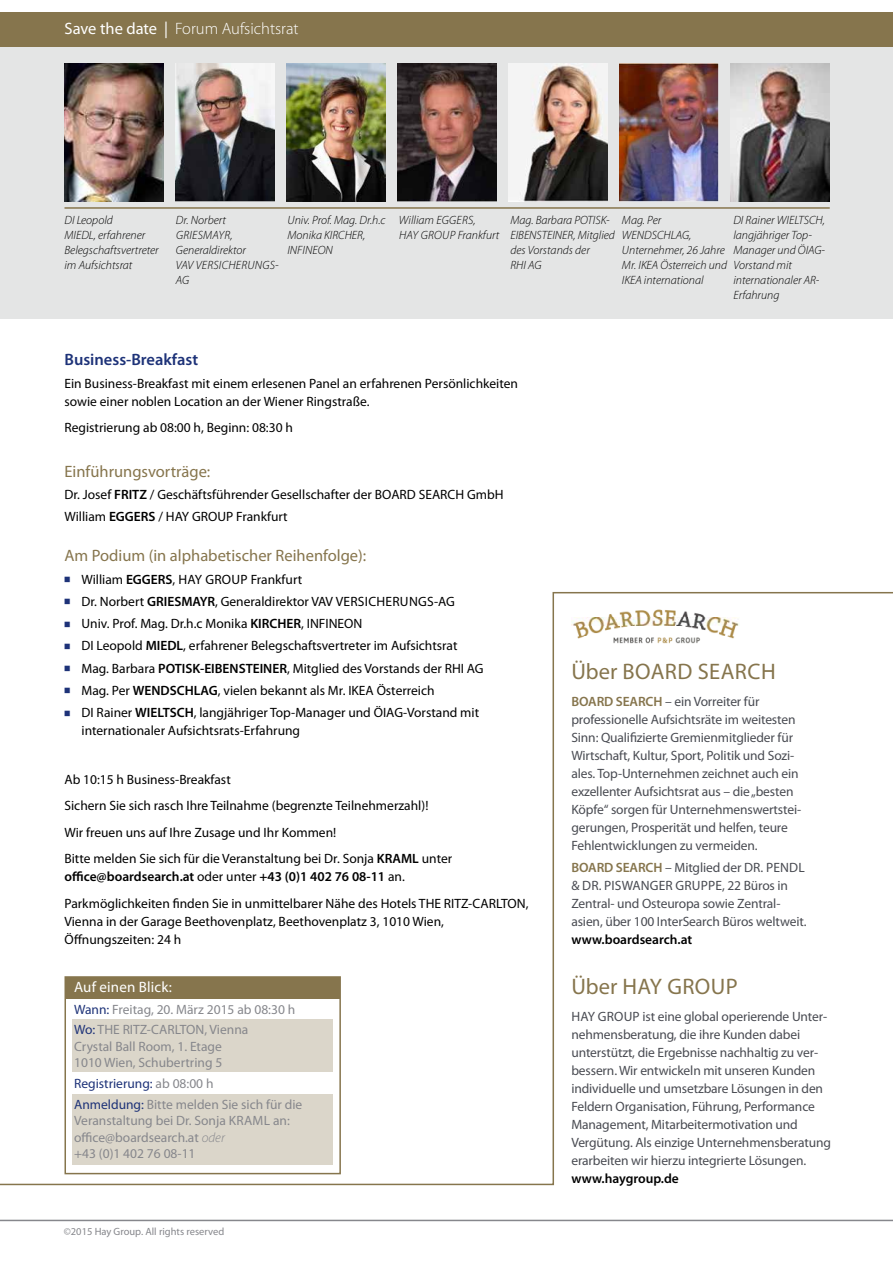
<style>
.page{position:relative;width:893px;height:1263px;background:#fff}
.page>*{position:absolute;margin:0;border:0;box-sizing:border-box;transform-origin:0 0}
.t1{font:22.5px "Myriad Pro";color:#86754d}
.t2{font:16.5px "Myriad Pro";color:#86754d}
.t3{font:300 16.5px "Myriad Pro";color:#fff}
.t4{font:600 16.5px "Myriad Pro";color:#1d3278}
.t5{font:15px "Myriad Pro";letter-spacing:.01em;color:#fff}
.t6{font:13.5px/26.5px "Myriad Pro";color:#000}
.t7{font:13.5px/18px "Myriad Pro";letter-spacing:-.01em;color:#494b52}
.t8{font:13.5px/20.7px "Myriad Pro";color:#86878c}
.t9{font:600 13.5px "Myriad Pro";letter-spacing:.01em;color:#000}
.t10{font:600 13.5px "Myriad Pro";letter-spacing:-.01em;color:#86754d}
.t11{font:italic 300 12px/15px "Myriad Pro";color:#000}
.t12{font:10.5px "Myriad Pro";color:#86878c}
.s1{font-weight:400}
.s2{font-weight:600}
.s3{color:#1d3278}
.s4{font-weight:300;font-style:italic}
</style>
<div class="page">
<hr style="left:0;top:1220px;width:893px;height:1px;background:#86878c">
<div style="left:0;top:47px;width:893px;height:272px;background:#e4e5e5"></div>
<img style="left:287px;top:64px;width:98px;height:137px">
<img style="left:509px;top:64px;width:98px;height:137px">
<img style="left:64px;top:64px;width:99px;height:137px">
<div style="left:0;top:13px;width:893px;height:34px;background:#86754d"></div>
<hr style="left:65px;top:207px;width:765px;height:2px;background:#86754d">
<img style="left:176px;top:64px;width:98px;height:137px">
<img style="left:620px;top:64px;width:98px;height:137px">
<img style="left:731px;top:64px;width:98px;height:137px">
<img style="left:398px;top:64px;width:98px;height:137px">
<svg style="left:0;top:592px;width:893px;height:594px"></svg>
<p class="t3" style="left:64px;top:19px;width:236px"><span class="s1">Save the date |</span> Forum Aufsichtsrat</p>
<p class="t11" style="left:64px;top:212px;width:96px">DI Leopold<br>MIEDL, erfahrener<br>Belegschaftsvertreter im Aufsichtsrat</p>
<p class="t11" style="left:176px;top:212px;width:104px">Dr. Norbert<br>Griesma yr,<br>Generaldirektor<br>VAV Versicherungs-<br>AG</p>
<p class="t11" style="left:287px;top:212px;width:100px">Univ. Prof. Mag. Dr.h.c<br>Monika KIRCHER,<br>INFINEON</p>
<p class="t11" style="left:399px;top:212px;width:102px">William Eggers,<br>Ha y Gro up Frankfurt</p>
<p class="t11" style="left:510px;top:212px;width:106px">Mag. Barbara POTISK-<br>EIBENSTEINER, Mitglied des Vorstands der<br>RHI AG</p>
<p class="t11" style="left:622px;top:212px;width:107px">Mag. Per<br>WENDSCHLAG,<br>Unternehmer, 26 Jahre<br>Mr. IKEA Österreich und<br>IKEA international</p>
<p class="t11" style="left:733px;top:212px;width:93px">DI Rainer WIELTSCH, langjähriger Top-<br>Manager und ÖIAG-<br>Vorstand mit internationaler AR-<br>Erfahrung</p>
<p class="t4" style="left:64px;top:349px;width:135px">Business-Breakfast</p>
<p class="t6" style="left:64px;top:374px;width:455px;line-height:18px">Ein Business-Breakfast mit einem erlesenen Panel an erfahrenen Persönlichkeiten sowie einer noblen Location an der Wiener Ringstraße.</p>
<p class="t6" style="left:64px;top:414px;width:230px">Registrierung ab 08:00 h, Beginn: 08:30 h</p>
<p class="t2" style="left:64px;top:461px;width:147px">Einführungsvorträge:</p>
<p class="t6" style="left:64px;top:483px;width:441px;line-height:22.2px">Dr. Josef <span class="s2">FRITZ</span> / Geschäftsführender Gesellschafter der BOARD SEARCH GmbH<br>William <span class="s2">EGGERS</span> / HAY GROUP Frankfurt</p>
<p class="t2" style="left:64px;top:546px;width:303px">Am Podium (in alphabetischer Reihenfolge):</p>
<p class="t6" style="left:64px;top:566px;width:159px"><span class="s3">■</span> William <span class="s2">EGGERS</span>, Hay Group</p>
<p class="t6" style="left:251px;top:566px;width:53px">Frankfurt</p>
<p class="t6" style="left:64px;top:588px;width:313px"><span class="s3">■</span> Dr. Norbert <span class="s2">GRIESMAYR</span>, Generaldirektor VAV Vers icherungs</p>
<p class="t6" style="left:434px;top:588px;width:22px">-AG</p>
<p class="t6" style="left:64px;top:610px;width:206px"><span class="s3">■</span> Univ. Prof. Mag. Dr.h.c Monika <span class="s2">KIRCHER</span></p>
<p class="t6" style="left:301px;top:610px;width:63px">, INFINEON</p>
<p class="t6" style="left:64px;top:632px;width:394px"><span class="s3">■</span> DI Leopold <span class="s2">MIEDL</span>, erfahrener Belegschaftsvertreter im Aufsichtsrat</p>
<p class="t6" style="left:64px;top:655px;width:421px"><span class="s3">■</span> Mag. Barbara <span class="s2">POTISK-EIBENSTEINER</span>, Mitglied des Vorstands der RHI AG</p>
<p class="t6" style="left:64px;top:677px;width:372px"><span class="s3">■</span> Mag. Per <span class="s2">WENDSCH LAG</span>, vielen bekannt als Mr. IKEA Österreich</p>
<p class="t6" style="left:82px;top:703px;width:399px;line-height:18px;text-indent:-17px"><span class="s3">■</span> DI Rainer <span class="s2">WIELTSCH</span>, langjähriger Top-Manager und ÖIAG-Vorstand mit internationaler Aufsichtsrats-Erfahrung</p>
<p class="t6" style="left:64px;top:766px;width:389px">Ab 10:15 h Business-Breakfast<br>Sichern Sie sich rasch I hre Teilnahme (begrenzte Teilnehmerzahl)!<br>Wir freuen uns auf I hre Zusage und I hr Kommen!<br>Bitte melden Sie sich für die Veranstaltung bei Dr. Sonja <span class="s2">KRAML</span> unter</p>
<p class="t6" style="left:64px;top:863px;width:465px"><span class="s2">office@boardsearch.at</span> oder unter <span class="s2">+43 (0)1 402 76 08-11</span> an.<br>Parkmöglichkeiten finden Sie in unmittelbarer Nähe des Hotels THE RITZ-CARLTON,</p>
<p class="t6" style="left:64px;top:912px;width:381px;line-height:18px">Vienna in der Garage Beethovenplatz, Beethovenplatz 3, 1010 Wien,<br>Öffnungszeiten: 24 h</p>
<p class="t5" style="left:74px;top:977px;width:99px">Auf einen Blick:</p>
<p class="t8" style="left:74px;top:998px;width:223px"><span class="s3">Wann:</span> Freitag, 20. März 2015 ab 08:30 h<br><span class="s3">Wo:</span> THE RITZ-CARLTON, Vienna</p>
<p class="t8" style="left:74px;top:1038px;width:150px;line-height:16.5px">Crystal Ball Room, 1. Etage<br>1010 Wien, Schubertring 5</p>
<p class="t8" style="left:74px;top:1073px;width:230px"><span class="s3">Registrierung:</span> ab 08:00 h<br><span class="s3">Anmeldung:</span> Bitte melden Sie sich für die</p>
<p class="t8" style="left:74px;top:1110px;width:172px">Veranstaltung bei Dr. Sonja Kraml</p>
<p class="t8" style="left:273px;top:1110px;width:18px">an:</p>
<p class="t8" style="left:74px;top:1129px;width:153px;line-height:16.5px">office@boardsearch.at <span class="s4">oder </span>+43 (0)1 402 76 08-11</p>
<p class="t12" style="left:64px;top:1225px;width:162px">©2015 Hay Group. All rights reserved</p>
<h1 class="t1" style="left:571px;top:658px;width:79px">Über Board</h1>
<h1 class="t1" style="left:698px;top:658px;width:26px">Search</h1>
<p class="t10" style="left:571px;top:693px;width:17px">BOARD</p>
<p class="t10" style="left:616px;top:693px;width:16px">SEARCH</p>
<p class="t7" style="left:571px;top:692px;width:231px;text-indent:94px">– ein Vorreiter für professionelle Aufsichtsräte im weitesten Sinn: Qualifizierte Gremienmitglieder für Wirtschaft, Kultur, Sport, Politik und Sozi&shy;ales. Top-Unternehmen zeichnet auch ein exzellenter Aufsichtsrat aus – die „besten Köpfe“ sorgen für Unternehmenswertstei&shy;gerungen, Prosperität und helfen, teure Fehlentwicklungen zu vermeiden.</p>
<p class="t10" style="left:571px;top:859px;width:17px">BOARD</p>
<p class="t10" style="left:616px;top:859px;width:16px">SEARCH</p>
<p class="t7" style="left:665px;top:858px;width:117px">– Mitglied der Dr. Pendl</p>
<p class="t7" style="left:571px;top:876px;width:53px">&amp; Dr. Piswanger</p>
<p class="t7" style="left:676px;top:876px;width:18px">Gruppe</p>
<p class="t7" style="left:571px;top:876px;width:237px;text-indent:151px">, 22 Büros in<br>Zentral- und Osteuropa sowie Zentral&shy;asien, über 100 I nterSearch Büros weltweit.</p>
<p class="t9" style="left:571px;top:931px;width:122px">www.boardsearch.at</p>
<h1 class="t1" style="left:571px;top:973px;width:126px">Über Hay Group</h1>
<p class="t7" style="left:571px;top:1007px;width:45px">Hay Group</p>
<p class="t7" style="left:571px;top:1007px;width:261px;text-indent:71px">ist eine global operierende Unter&shy;nehmensberatung, die ihre Kunden dabei unterstützt, die Ergebnisse nachhaltig zu ver&shy;bessern. Wir entwickeln mit unseren Kunden individuelle und umsetzbare Lösungen in den Feldern Organisation, Führung, Performance Management, Mitarbeitermotivation und Vergütung. Als einzige Unternehmensberatung erarbeiten wir hierzu integrierte Lösungen.</p>
<p class="t9" style="left:571px;top:1169px;width:109px">www.haygroup.de</p>
</div>
